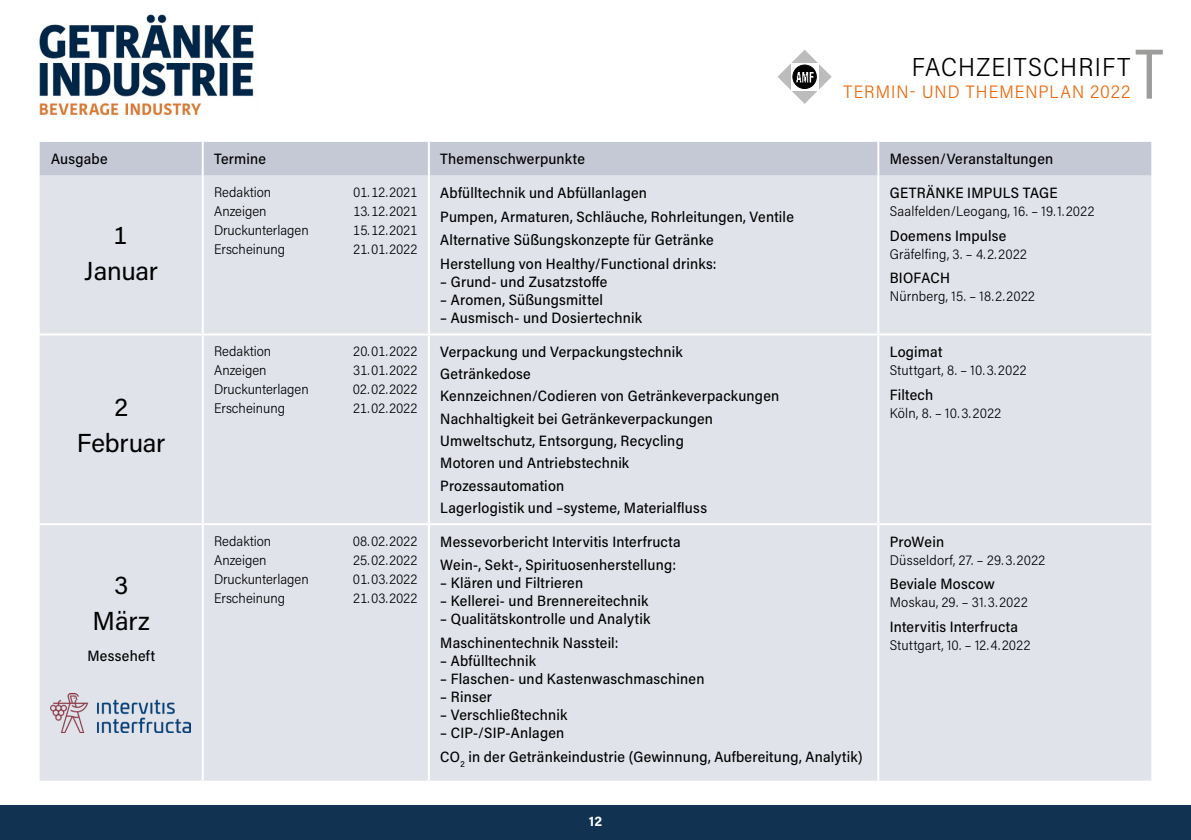
<style>
.page{position:relative;width:1191px;height:840px;background:#fff}
.page>*{position:absolute;margin:0;border:0;box-sizing:border-box;transform-origin:0 0}
.Zahlen{font:72px "Acumin Variable Concept";color:#9d9d9c}
.Monat{font:26px "Acumin Variable Concept";letter-spacing:.01em;color:#000}
.Text{font:26px "Acumin Variable Concept";letter-spacing:-.01em;color:#000}
.Text-2{font:18px "Acumin Variable Concept";letter-spacing:.005em;color:#ec6608}
.Themen-Schwerpunkte{font:15px "Acumin Variable Concept";letter-spacing:.015em;color:#000}
.Text-3{font:15px "Acumin Variable Concept";letter-spacing:.015em;color:#000}
.Themen-Schwerpunkte-2{font:15px "Acumin Variable Concept";letter-spacing:-.02em;color:#000}
.Themen-Schwerpunkte-3{font:15px "Acumin Variable Concept";letter-spacing:-.03em;color:#000}
.Ausgabe-Termin_Text{font:14px "Acumin Variable Concept";letter-spacing:-.015em;color:#000}
.Themen-Schwerpunkte-4{font:14px "Acumin Variable Concept";letter-spacing:-.005em;color:#000}
.t1{font:14px "Acumin Variable Concept";color:#fff}
</style>
<div class="page">
<div style="left:0;top:805px;width:1191px;height:34px;background:#113251"></div>
<img style="left:39px;top:14px;width:215px;height:102px">
<div style="left:40px;top:142px;width:1111px;height:33px;background:#c5c9d6"></div>
<div style="left:40px;top:175px;width:1111px;height:605px;background:#e1e3eb"></div>
<hr style="left:878px;top:333px;width:273px;height:2px;background:#fff">
<hr style="left:878px;top:523px;width:273px;height:2px;background:#fff">
<hr style="left:40px;top:333px;width:163px;height:2px;background:#fff">
<hr style="left:203px;top:333px;width:226px;height:2px;background:#fff">
<hr style="left:40px;top:523px;width:163px;height:2px;background:#fff">
<hr style="left:203px;top:523px;width:226px;height:2px;background:#fff">
<hr style="left:202px;top:142px;width:2px;height:33px;background:#fff">
<hr style="left:428px;top:142px;width:2px;height:33px;background:#fff">
<hr style="left:877px;top:142px;width:2px;height:33px;background:#fff">
<hr style="left:202px;top:175px;width:2px;height:158px;background:#fff">
<hr style="left:428px;top:175px;width:2px;height:158px;background:#fff">
<hr style="left:877px;top:175px;width:2px;height:158px;background:#fff">
<hr style="left:202px;top:335px;width:2px;height:188px;background:#fff">
<hr style="left:429px;top:333px;width:449px;height:2px;background:#fff">
<hr style="left:428px;top:335px;width:2px;height:188px;background:#fff">
<hr style="left:877px;top:335px;width:2px;height:188px;background:#fff">
<hr style="left:202px;top:525px;width:2px;height:255px;background:#fff">
<hr style="left:429px;top:523px;width:449px;height:2px;background:#fff">
<hr style="left:428px;top:525px;width:2px;height:255px;background:#fff">
<hr style="left:877px;top:525px;width:2px;height:255px;background:#fff">
<svg style="left:777px;top:50px;width:54px;height:54px"></svg>
<svg style="left:790px;top:63px;width:28px;height:28px"></svg>
<img style="left:793px;top:65px;width:23px;height:23px;border-radius:12px">
<div style="left:792px;top:65px;width:24px;height:24px;border:1px solid #000;border-radius:50%"></div>
<img style="left:51px;top:693px;width:139px;height:39px">
<p class="Zahlen" style="left:1135px;top:24px;width:40px">T</p>
<p class="Text" style="left:911px;top:49px;width:221px">FACHZEITSCHRIFT</p>
<p class="Text-2" style="left:843px;top:79px;width:289px">TERMIN- UND THEMENPLAN 2022</p>
<p class="Text-3" style="left:51px;top:149px;width:58px">Ausgabe</p>
<p class="Text-3" style="left:214px;top:149px;width:54px">Termine</p>
<p class="Text-3" style="left:440px;top:149px;width:146px">Themenschwerpunkte</p>
<p class="Text-3" style="left:889px;top:149px;width:165px">Messen/Veranstaltungen</p>
<p class="Monat" style="left:114px;top:217px;width:15px">1</p>
<p class="Monat" style="left:84px;top:253px;width:75px">Januar</p>
<p class="Monat" style="left:114px;top:388px;width:15px">2</p>
<p class="Monat" style="left:77px;top:424px;width:89px">Februar</p>
<p class="Monat" style="left:114px;top:567px;width:16px">3</p>
<p class="Monat" style="left:93px;top:603px;width:58px">März</p>
<p class="Themen-Schwerpunkte" style="left:87px;top:645px;width:69px">Messeheft</p>
<p class="Ausgabe-Termin_Text" style="left:214px;top:183px;width:59px">Redaktion</p>
<p class="Ausgabe-Termin_Text" style="left:353px;top:183px;width:66px">01.12.2021</p>
<p class="Ausgabe-Termin_Text" style="left:214px;top:202px;width:54px">Anzeigen</p>
<p class="Ausgabe-Termin_Text" style="left:353px;top:202px;width:66px">13.12.2021</p>
<p class="Ausgabe-Termin_Text" style="left:214px;top:221px;width:96px">Druckunterlagen</p>
<p class="Ausgabe-Termin_Text" style="left:353px;top:221px;width:66px">15.12.2021</p>
<p class="Ausgabe-Termin_Text" style="left:214px;top:240px;width:73px">Erscheinung</p>
<p class="Ausgabe-Termin_Text" style="left:353px;top:240px;width:66px">21.01.2022</p>
<p class="Themen-Schwerpunkte" style="left:440px;top:182px;width:208px">Abfülltechnik und Abfüllanlagen</p>
<p class="Themen-Schwerpunkte" style="left:440px;top:206px;width:355px">Pumpen, Armaturen, Schläuche, Rohrleitungen, Ventile</p>
<p class="Themen-Schwerpunkte" style="left:440px;top:230px;width:275px">Alternative Süßungskonzepte für Getränke</p>
<p class="Themen-Schwerpunkte" style="left:440px;top:253px;width:277px">Herstellung von Healthy/Functional drinks:</p>
<p class="Themen-Schwerpunkte" style="left:440px;top:271px;width:168px">– Grund- und Zusatzstoffe</p>
<p class="Themen-Schwerpunkte" style="left:440px;top:289px;width:164px">– Aromen, Süßungsmittel</p>
<p class="Themen-Schwerpunkte" style="left:440px;top:307px;width:203px">– Ausmisch- und Dosiertechnik</p>
<p class="Themen-Schwerpunkte-2" style="left:889px;top:182px;width:170px">GETRÄNKE IMPULS TAGE</p>
<p class="Themen-Schwerpunkte-4" style="left:889px;top:201px;width:207px">Saalfelden/Leogang, 16. – 19.1.2022</p>
<p class="Themen-Schwerpunkte" style="left:889px;top:225px;width:118px">Doemens Impulse</p>
<p class="Themen-Schwerpunkte-4" style="left:889px;top:244px;width:139px">Gräfelfing, 3. – 4.2.2022</p>
<p class="Themen-Schwerpunkte-3" style="left:889px;top:268px;width:63px">BIOFACH</p>
<p class="Themen-Schwerpunkte-4" style="left:889px;top:287px;width:147px">Nürnberg, 15. – 18.2.2022</p>
<p class="Ausgabe-Termin_Text" style="left:214px;top:341px;width:59px">Redaktion</p>
<p class="Ausgabe-Termin_Text" style="left:353px;top:341px;width:66px">20.01.2022</p>
<p class="Ausgabe-Termin_Text" style="left:214px;top:360px;width:54px">Anzeigen</p>
<p class="Ausgabe-Termin_Text" style="left:353px;top:360px;width:66px">31.01.2022</p>
<p class="Ausgabe-Termin_Text" style="left:214px;top:379px;width:96px">Druckunterlagen</p>
<p class="Ausgabe-Termin_Text" style="left:353px;top:379px;width:66px">02.02.2022</p>
<p class="Ausgabe-Termin_Text" style="left:214px;top:398px;width:73px">Erscheinung</p>
<p class="Ausgabe-Termin_Text" style="left:353px;top:398px;width:66px">21.02.2022</p>
<p class="Themen-Schwerpunkte" style="left:440px;top:341px;width:244px">Verpackung und Verpackungstechnik</p>
<p class="Themen-Schwerpunkte" style="left:440px;top:363px;width:92px">Getränkedose</p>
<p class="Themen-Schwerpunkte" style="left:440px;top:385px;width:341px">Kennzeichnen/Codieren von Getränkeverpackungen</p>
<p class="Themen-Schwerpunkte" style="left:440px;top:408px;width:274px">Nachhaltigkeit bei Getränkeverpackungen</p>
<p class="Themen-Schwerpunkte" style="left:440px;top:430px;width:245px">Umweltschutz, Entsorgung, Recycling</p>
<p class="Themen-Schwerpunkte" style="left:440px;top:452px;width:190px">Motoren und Antriebstechnik</p>
<p class="Themen-Schwerpunkte" style="left:440px;top:474px;width:126px">Prozessautomation</p>
<p class="Themen-Schwerpunkte" style="left:440px;top:497px;width:268px">Lagerlogistik und –systeme, Materialfluss</p>
<p class="Themen-Schwerpunkte" style="left:889px;top:341px;width:54px">Logimat</p>
<p class="Themen-Schwerpunkte-4" style="left:889px;top:360px;width:139px">Stuttgart, 8. – 10.3.2022</p>
<p class="Themen-Schwerpunkte" style="left:889px;top:384px;width:45px">Filtech</p>
<p class="Themen-Schwerpunkte-4" style="left:889px;top:403px;width:113px">Köln, 8. – 10.3.2022</p>
<p class="Ausgabe-Termin_Text" style="left:214px;top:531px;width:59px">Redaktion</p>
<p class="Ausgabe-Termin_Text" style="left:353px;top:531px;width:66px">08.02.2022</p>
<p class="Ausgabe-Termin_Text" style="left:214px;top:550px;width:54px">Anzeigen</p>
<p class="Ausgabe-Termin_Text" style="left:353px;top:550px;width:66px">25.02.2022</p>
<p class="Ausgabe-Termin_Text" style="left:214px;top:569px;width:96px">Druckunterlagen</p>
<p class="Ausgabe-Termin_Text" style="left:353px;top:569px;width:66px">01.03.2022</p>
<p class="Ausgabe-Termin_Text" style="left:214px;top:588px;width:73px">Erscheinung</p>
<p class="Ausgabe-Termin_Text" style="left:353px;top:588px;width:66px">21.03.2022</p>
<p class="Themen-Schwerpunkte" style="left:440px;top:530px;width:242px">Messevorbericht Intervitis Interfructa</p>
<p class="Themen-Schwerpunkte" style="left:440px;top:554px;width:237px">Wein-, Sekt-, Spirituosenherstellung:</p>
<p class="Themen-Schwerpunkte" style="left:440px;top:572px;width:145px">– Klären und Filtrieren</p>
<p class="Themen-Schwerpunkte" style="left:440px;top:590px;width:209px">– Kellerei- und Brennereitechnik</p>
<p class="Themen-Schwerpunkte" style="left:440px;top:608px;width:211px">– Qualitätskontrolle und Analytik</p>
<p class="Themen-Schwerpunkte" style="left:440px;top:632px;width:179px">Maschinentechnik Nassteil:</p>
<p class="Themen-Schwerpunkte" style="left:440px;top:650px;width:97px">– Abfülltechnik</p>
<p class="Themen-Schwerpunkte" style="left:440px;top:668px;width:266px">– Flaschen- und Kastenwaschmaschinen</p>
<p class="Themen-Schwerpunkte" style="left:440px;top:686px;width:53px">– Rinser</p>
<p class="Themen-Schwerpunkte" style="left:440px;top:704px;width:128px">– Verschließtechnik</p>
<p class="Themen-Schwerpunkte" style="left:440px;top:722px;width:126px">– CIP-/SIP-Anlagen</p>
<p class="Themen-Schwerpunkte" style="left:440px;top:745px;width:424px">CO<sub>2</sub> in der Getränkeindustrie (Gewinnung, Aufbereitung, Analytik)</p>
<p class="Themen-Schwerpunkte" style="left:889px;top:530px;width:56px">ProWein</p>
<p class="Themen-Schwerpunkte-4" style="left:889px;top:549px;width:157px">Düsseldorf, 27. – 29.3.2022</p>
<p class="Themen-Schwerpunkte" style="left:889px;top:573px;width:107px">Beviale Moscow</p>
<p class="Themen-Schwerpunkte-4" style="left:889px;top:592px;width:140px">Moskau, 29. – 31.3.2022</p>
<p class="Themen-Schwerpunkte" style="left:889px;top:616px;width:130px">Intervitis Interfructa</p>
<p class="Themen-Schwerpunkte-4" style="left:889px;top:635px;width:143px">Stuttgart, 10. – 12.4.2022</p>
<p class="t1" style="left:589px;top:811px;width:14px">12</p>
</div>
